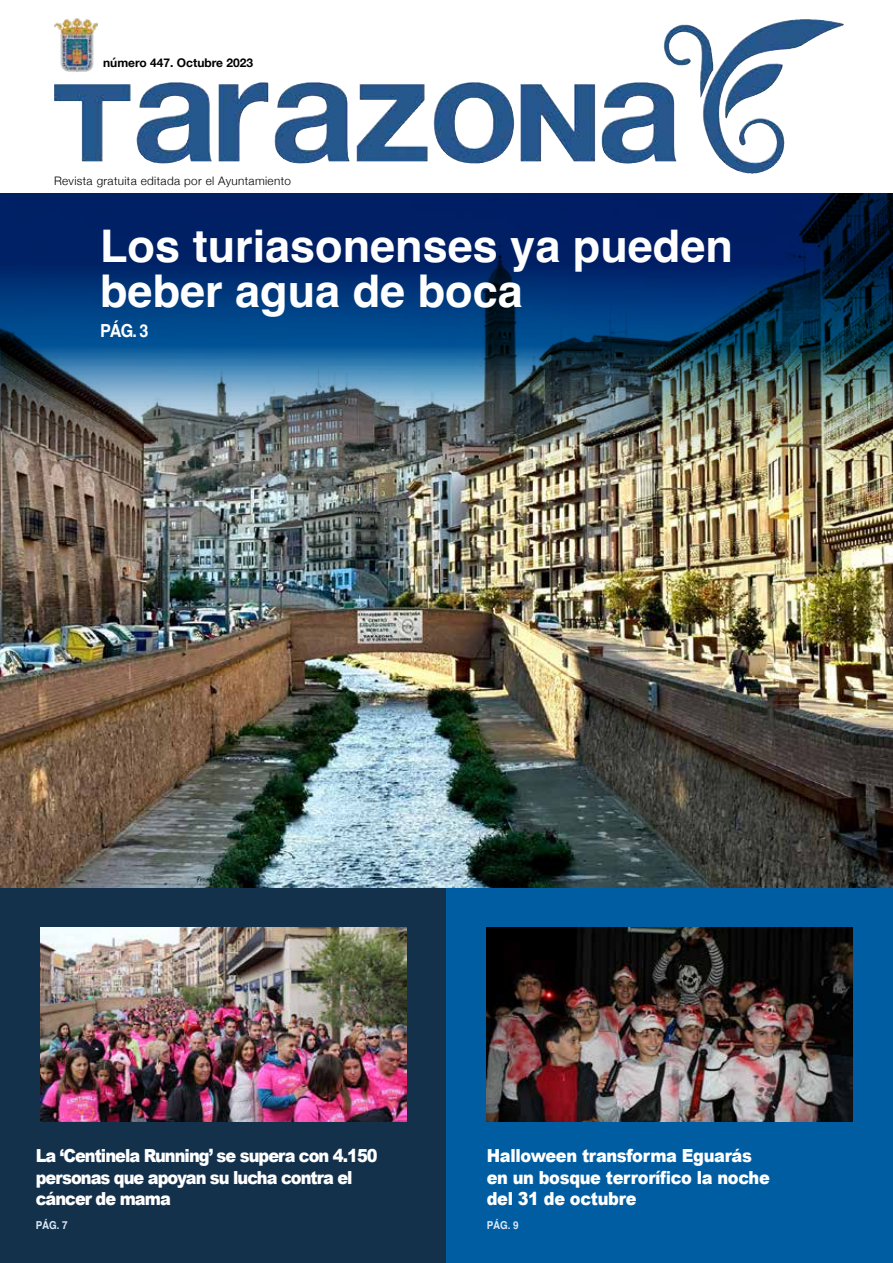
<style>
.page{position:relative;width:893px;height:1263px;background:#fff}
.page>*{position:absolute;margin:0;border:0;box-sizing:border-box;transform-origin:0 0}
.t1{font:700 45px/45px "Helvetica";color:#fff}
.t2{font:900 18px/21.6px "Arial";letter-spacing:-.045em;color:#fff;scale:.9 1}
.t3{font:900 18px/21.6px "Arial";letter-spacing:-.02em;color:#fff;scale:.9 1}
.t4{font:700 18px "Helvetica";color:#fff;scale:.9 1}
.t5{font:700 12px "Helvetica Neue";color:#000}
.t6{font:300 11.7px "Helvetica Neue";letter-spacing:.03em;color:#000}
.t7{font:700 10.95px "Helvetica";letter-spacing:-.01em;color:#dae8f6;scale:.9 1}
</style>
<div class="page">
<img style="left:0;top:483px;width:893px;height:406px">
<img style="left:0;top:193px;width:893px;height:290px">
<div style="left:0;top:889px;width:446px;height:374px;background:#14314c"></div>
<div style="left:446px;top:889px;width:447px;height:374px;background:#005da1"></div>
<svg style="left:54px;top:19px;width:790px;height:155px"></svg>
<img style="left:703px;top:19px;width:100px;height:136px">
<img style="left:54px;top:18px;width:44px;height:55px">
<img style="left:40px;top:927px;width:366px;height:194px">
<img style="left:487px;top:927px;width:366px;height:194px">
<p class="t5" style="left:103px;top:54px;width:152px">número 447. Octubre 2023</p>
<p class="t6" style="left:54px;top:171px;width:239px">Revista gratuita editada por el Ayuntamiento</p>
<h1 class="t1" style="left:100px;top:228px;width:634px">Los turiasonenses ya pueden beber agua de boca</h1>
<p class="t4" style="left:100px;top:320px;width:55px">PÁG. 3</p>
<p class="t2" style="left:36px;top:1144px;width:381px">La ‘Centinela Running’ se supera con 4.150 personas que apoyan su lucha contra el cáncer de mama</p>
<p class="t7" style="left:36px;top:1219px;width:37px">PÁG. 7</p>
<p class="t3" style="left:487px;top:1144px;width:316px">Halloween transforma Eguarás en un bosque terrorífico la noche del 31 de octubre</p>
<p class="t7" style="left:487px;top:1219px;width:37px">PÁG. 9</p>
</div>
